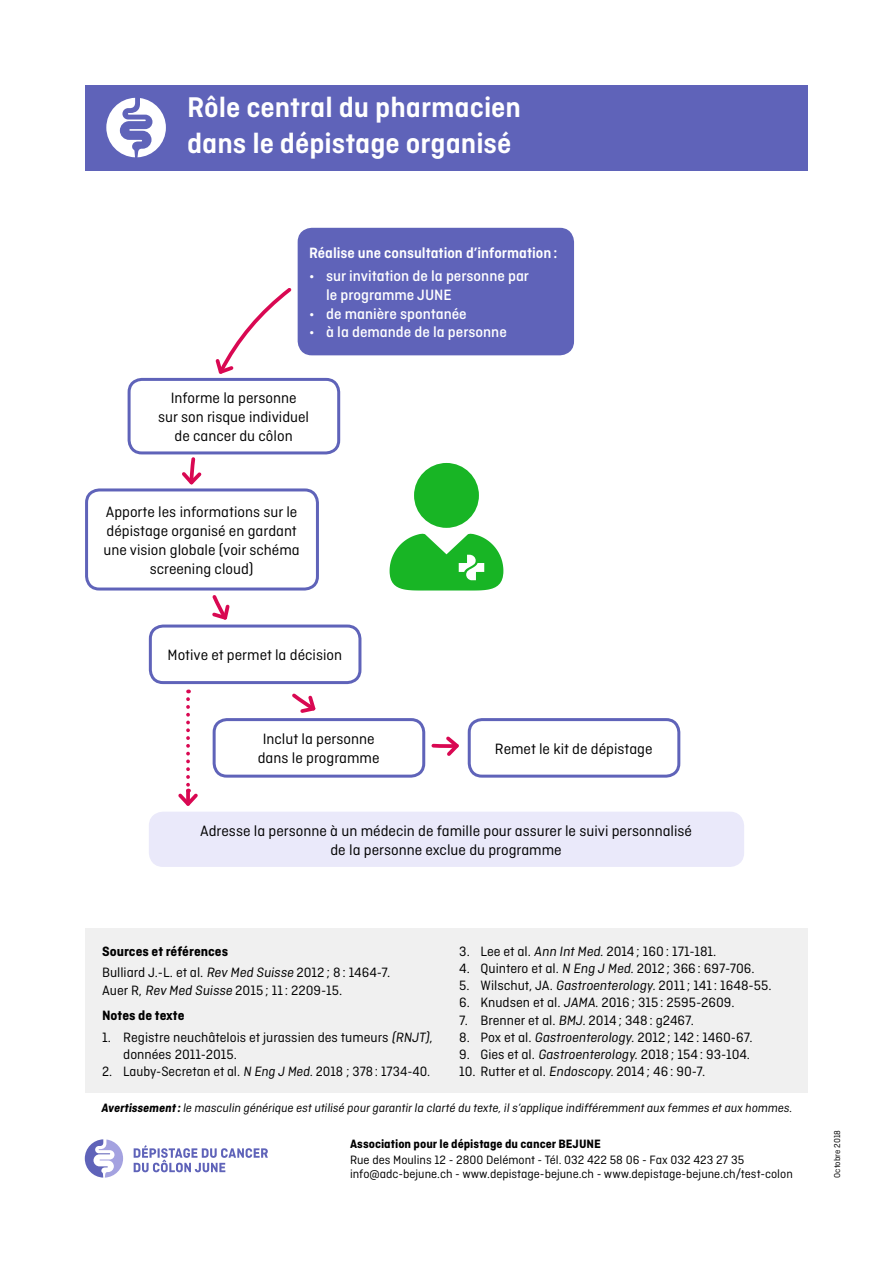
<style>
.page{position:relative;width:893px;height:1263px;background:#fff}
.page>*{position:absolute;margin:0;border:0;box-sizing:border-box;transform-origin:0 0}
.t1{font:600 30px/36px "Ciutadella";color:#fff}
.t2{font:15.75px/18.9px "Ciutadella";color:#000;text-align:center}
.t3{font:500 15.75px/18.9px "Ciutadella";color:#fff}
.t4{font:600 15.75px "Ciutadella";color:#fff}
.t5{font:14.25px/17.1px "Ciutadella";color:#000}
.t6{font:700 14.25px "Ciutadella";color:#000}
.t7{font:12.75px/14.2px "Ciutadella";color:#000}
.t8{font:700 12.75px "Ciutadella";color:#000}
.t9{font:9px "Ciutadella";color:#000}
.s1{font-weight:700}
</style>
<div class="page">
<div style="left:85px;top:85px;width:723px;height:85px;background:#5f63b9"></div>
<div style="left:85px;top:928px;width:723px;height:165px;background:#f0f0f0"></div>
<svg style="left:106px;top:98px;width:60px;height:59px"></svg>
<svg style="left:134px;top:1145px;width:134px;height:27px"></svg>
<svg style="left:85px;top:1139px;width:38px;height:38px"></svg>
<div style="left:468px;top:718px;width:212px;height:60px;border:3px solid #5f63b9;border-radius:13px"></div>
<div style="left:128px;top:378px;width:212px;height:76px;border:3px solid #5f63b9;border-radius:13px"></div>
<div style="left:85px;top:488px;width:234px;height:102px;border:3px solid #5f63b9;border-radius:13px"></div>
<div style="left:150px;top:813px;width:593px;height:52px;background:#eae9fa;border-radius:13px"></div>
<div style="left:149px;top:812px;width:595px;height:55px;border:3px solid #eae9fa;border-radius:13px"></div>
<svg style="left:178px;top:699px;width:20px;height:107px"></svg>
<svg style="left:390px;top:463px;width:113px;height:127px"></svg>
<div style="left:149px;top:624px;width:212px;height:60px;border:3px solid #5f63b9;border-radius:13px"></div>
<div style="left:213px;top:718px;width:212px;height:60px;border:3px solid #5f63b9;border-radius:13px"></div>
<svg style="left:215px;top:288px;width:77px;height:86px"></svg>
<svg style="left:182px;top:457px;width:20px;height:28px"></svg>
<svg style="left:212px;top:595px;width:18px;height:25px"></svg>
<svg style="left:292px;top:693px;width:24px;height:20px"></svg>
<svg style="left:431px;top:736px;width:28px;height:20px"></svg>
<div style="left:299px;top:229px;width:274px;height:125px;background:#5f63b9;border-radius:13px"></div>
<div style="left:298px;top:228px;width:276px;height:127px;border:3px solid #5f63b9;border-radius:13px"></div>
<h1 class="t1" style="left:187px;top:89px;width:335px">Rôle central du pharmacien dans le dépistage organisé</h1>
<p class="t4" style="left:309px;top:243px;width:250px">Réalise une consultation d’information:</p>
<p class="t3" style="left:326px;top:266px;width:204px;text-indent:-17px">• sur invitation de la personne par le programme JUNE</p>
<p class="t3" style="left:309px;top:304px;width:159px">• de manière spontanée</p>
<p class="t3" style="left:309px;top:323px;width:199px">• à la demande de la personne</p>
<p class="t2" style="left:158px;top:388px;width:153px">Informe la personne<br>sur son risque individuel de cancer du côlon</p>
<p class="t2" style="left:103px;top:502px;width:198px">Apporte les informations sur le dépistage organisé en gardant une vision globale (voir schéma screening cloud)</p>
<p class="t2" style="left:168px;top:645px;width:176px">Motive et permet la décision</p>
<p class="t2" style="left:258px;top:730px;width:123px">Inclut la personne dans le programme</p>
<p class="t2" style="left:495px;top:739px;width:159px">Remet le kit de dépistage</p>
<p class="t2" style="left:200px;top:821px;width:493px">Adresse la personne à un médecin de famille pour assurer le suivi personnalisé de la personne exclue du programme</p>
<p class="t6" style="left:102px;top:943px;width:128px">Sources et références</p>
<p class="t5" style="left:102px;top:964px;width:290px">Bulliard J.-L. et al. Rev Med Suisse 2012; 8: 1464-7.<br>Auer R, Rev Med Suisse 2015; 11: 2209-15.</p>
<p class="t6" style="left:102px;top:1007px;width:84px">Notes de texte</p>
<p class="t5" style="left:123px;top:1028px;width:311px;text-indent:-21px">1. Registre neuchâtelois et jurassien des tumeurs (RNJT), données 2011-2015.</p>
<p class="t5" style="left:102px;top:1062px;width:330px">2. Lauby-Secretan et al. N Eng J Med.2018 ; 378: 1734-40.</p>
<p class="t5" style="left:459px;top:943px;width:259px">3. Lee et al. Ann IntMed.2014; 160: 171-181.</p>
<p class="t5" style="left:459px;top:960px;width:297px">4. Quintero et al. N Eng J Med.2012; 366: 697-706.</p>
<p class="t5" style="left:459px;top:977px;width:314px">5. Wilschut, JA. Gastroenterology.2011; 141: 1648-55.</p>
<p class="t5" style="left:459px;top:994px;width:277px">6. Knudsen et al. JAMA.2016; 315: 2595-2609.</p>
<p class="t5" style="left:459px;top:1011px;width:236px">7. Brenner et al. BMJ.2014; 348: g2467.</p>
<p class="t5" style="left:459px;top:1028px;width:295px">8. Pox et al. Gastroenterology.2012; 142: 1460-67.</p>
<p class="t5" style="left:459px;top:1045px;width:292px">9. Gies et al. Gastroenterology.2018; 154: 93-104.</p>
<p class="t5" style="left:459px;top:1062px;width:247px">10. Rutter et al. Endoscopy.2014; 46: 90-7.</p>
<p class="t7" style="left:101px;top:1101px;width:694px"><span class="s1">Avertissement:</span>le masculin générique estutilisé pourgarantirla clarté du texte,ils’applique indifféremmentaux femmes etaux hommes.</p>
<p class="t8" style="left:350px;top:1137px;width:252px">Association pour le dépistage du cancer BEJUNE</p>
<p class="t7" style="left:350px;top:1152px;width:444px">Rue des Moulins 12 - 2800 Delémont - Tél. 032 422 58 06 - Fax 032 423 27 35 info@adc-bejune.ch - www.depistage-bejune.ch - www.depistage-bejune.ch/test-colon</p>
<p class="t9" style="left:832px;top:1177px;width:49px;rotate:-90deg">Octobre 2018</p>
</div>
